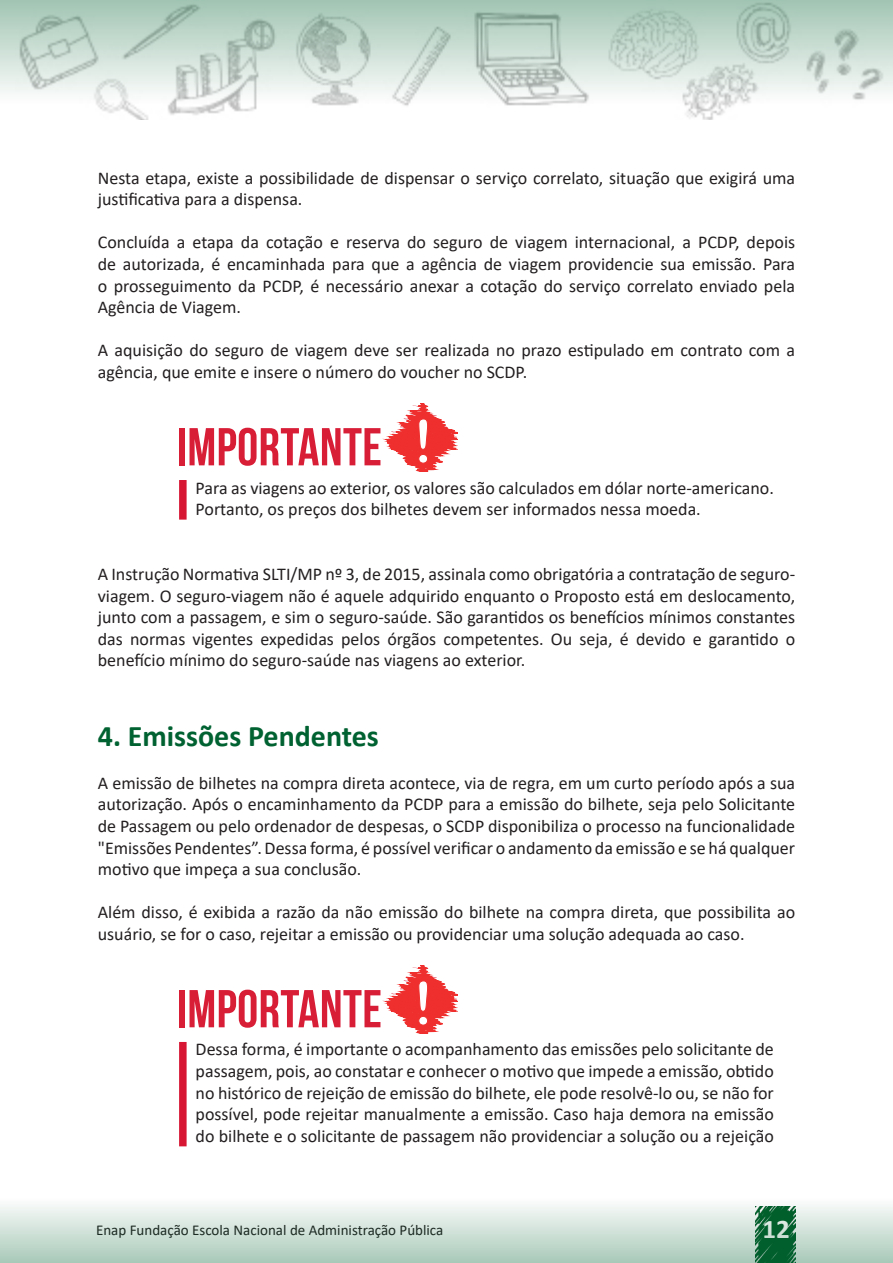
<style>
.page{position:relative;width:893px;height:1263px;background:#fff}
.page>*{position:absolute;margin:0;border:0;box-sizing:border-box;transform-origin:0 0}
.t1{font:53.25px "Bebas Neue";letter-spacing:.01em;color:#d81d37}
.Titulo{font:700 30px "Calibri";color:#006131}
.t2{font:700 27px "Calibri";color:#fff}
.texto{font:18px/21.6px "Calibri";color:#231f20}
.Importante_texto{font:18px/21.6px "Calibri";color:#231f20}
.t3{font:15px "Calibri";color:#231f20}
</style>
<div class="page">
<svg style="left:0;top:0;width:893px;height:120px"></svg>
<svg style="left:0;top:1205px;width:893px;height:58px"></svg>
<div style="left:179px;top:480px;width:8px;height:40px;background:#d71634"></div>
<div style="left:179px;top:1042px;width:8px;height:104px;background:#d71634"></div>
<svg style="left:386px;top:403px;width:72px;height:69px"></svg>
<svg style="left:386px;top:965px;width:72px;height:69px"></svg>
<p class="texto" style="left:98px;top:166px;width:699px">Nesta etapa, existe a possibilidade de dispensar o serviço correlato, situação que exigirá uma justificativa para a dispensa.</p>
<p class="texto" style="left:98px;top:231px;width:699px;text-align:justify">Concluída a etapa da cotação e reserva do seguro de viagem internacional, a PCDP, depois de autorizada, é encaminhada para que a agência de viagem providencie sua emissão. Para o prosseguimento da PCDP, é necessário anexar a cotação do serviço correlato enviado pela Agência de Viagem.</p>
<p class="texto" style="left:98px;top:339px;width:699px">A aquisição do seguro de viagem deve ser realizada no prazo estipulado em contrato com a agência, que emite e insere o número do voucher no SCDP.</p>
<p class="t1" style="left:177px;top:418px;width:207px">IMPORTANTE</p>
<p class="Importante_texto" style="left:196px;top:476px;width:580px">Para as viagens ao exterior, os valores são calculados em dólar norte-americano.<br>Portanto, os preços dos bilhetes devem ser informados nessa moeda.</p>
<p class="texto" style="left:98px;top:563px;width:699px;text-align:justify">A Instrução Normativa SLTI/MP nº 3, de 2015, assinala como obrigatória a contratação de seguro&shy;viagem. O seguro-viagem não é aquele adquirido enquanto o Proposto está em deslocamento, junto com a passagem, e sim o seguro-saúde. São garantidos os benefícios mínimos constantes das normas vigentes expedidas pelos órgãos competentes. Ou seja, é devido e garantido o benefício mínimo do seguro-saúde nas viagens ao exterior.</p>
<p class="Titulo" style="left:98px;top:714px;width:283px">4. Emissões Pendentes</p>
<p class="texto" style="left:98px;top:771px;width:699px;text-align:justify">A emissão de bilhetes na compra direta acontece, via de regra, em um curto período após a sua autorização. Após o encaminhamento da PCDP para a emissão do bilhete, seja pelo Solicitante de Passagem ou pelo ordenador de despesas, o SCDP disponibiliza o processo na funcionalidade "Emissões Pendentes”. Dessa forma, é possível verificar o andamento da emissão e se há qualquer motivo que impeça a sua conclusão.</p>
<p class="texto" style="left:98px;top:901px;width:699px">Além disso, é exibida a razão da não emissão do bilhete na compra direta, que possibilita ao usuário, se for o caso, rejeitar a emissão ou providenciar uma solução adequada ao caso.</p>
<p class="t1" style="left:177px;top:980px;width:207px">IMPORTANTE</p>
<p class="Importante_texto" style="left:196px;top:1038px;width:580px;text-align:justify">Dessa forma, é importante o acompanhamento das emissões pelo solicitante de passagem, pois, ao constatar e conhecer o motivo que impede a emissão, obtido no histórico de rejeição de emissão do bilhete, ele pode resolvê-lo ou, se não for possível, pode rejeitar manualmente a emissão. Caso haja demora na emissão do bilhete e o solicitante de passagem não providenciar a solução ou a rejeição</p>
<p class="t3" style="left:96px;top:1220px;width:349px">Enap Fundação Escola Nacional de Administração Pública</p>
<h3 class="t2" style="left:763px;top:1210px;width:29px">12</h3>
</div>
